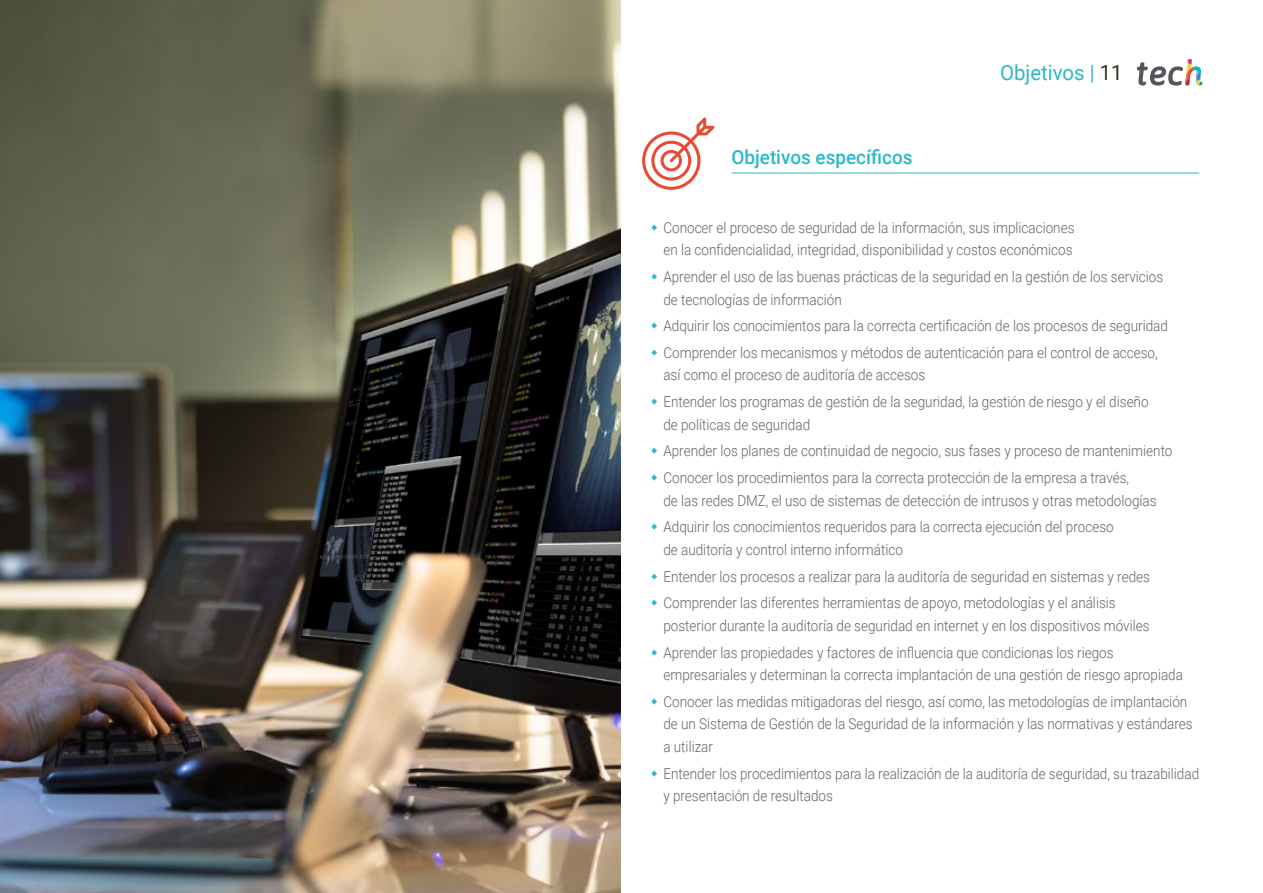
<style>
.page{position:relative;width:1263px;height:893px;background:#fff}
.page>*{position:absolute;margin:0;border:0;box-sizing:border-box;transform-origin:0 0}
.t1{font:21px "Roboto";color:#2db8c5}
.t2{font:500 19.5px "Roboto";color:#2db8c5}
.t3{font:300 15px/26.7px "Roboto";color:#61646a;scale:.9 1}
.s1{color:#312e20}
</style>
<div class="page">
<hr style="left:731px;top:173px;width:468px;height:1px;background:#2db8c5">
<img style="left:0;top:0;width:621px;height:893px">
<svg style="left:1137px;top:59px;width:65px;height:27px"></svg>
<svg style="left:642px;top:117px;width:72px;height:73px"></svg>
<h2 class="t2" style="left:731px;top:144px;width:183px">Objetivos específicos</h2>
<h1 class="t1" style="left:1000px;top:57px;width:124px">Objetivos | <span class="s1">11</span></h1>
<p class="t3" style="left:663px;top:216px;width:458px;line-height:22.5px">Conocer el proceso de seguridad de la información, sus implicaciones en la confidencialidad, integridad, disponibilidad y costos económicos</p>
<p class="t3" style="left:663px;top:265px;width:557px;line-height:22.5px">Aprender el uso de las buenas prácticas de la seguridad en la gestión de los servicios de tecnologías de información</p>
<p class="t3" style="left:663px;top:312px;width:562px">Adquirir los conocimientos para la correcta certificación de los procesos de seguridad<br>Comprender los mecanismos y métodos de autenticación para el control de acceso,</p>
<p class="t3" style="left:663px;top:361px;width:541px">así como el proceso de auditoría de accesos<br>Entender los programas de gestión de la seguridad, la gestión de riesgo y el diseño</p>
<p class="t3" style="left:663px;top:410px;width:567px">de políticas de seguridad<br>Aprender los planes de continuidad de negocio, sus fases y proceso de mantenimiento<br>Conocer los procedimientos para la correcta protección de la empresa a través,</p>
<p class="t3" style="left:663px;top:486px;width:550px">de las redes DMZ, el uso de sistemas de detección de intrusos y otras metodologías<br>Adquirir los conocimientos requeridos para la correcta ejecución del proceso</p>
<p class="t3" style="left:663px;top:536px;width:542px">de auditoría y control interno informático<br>Entender los procesos a realizar para la auditoría de seguridad en sistemas y redes<br>Comprender las diferentes herramientas de apoyo, metodologías y el análisis</p>
<p class="t3" style="left:663px;top:612px;width:542px">posterior durante la auditoría de seguridad en internet y en los dispositivos móviles<br>Aprender las propiedades y factores de influencia que condicionas los riegos</p>
<p class="t3" style="left:663px;top:661px;width:584px">empresariales y determinan la correcta implantación de una gestión de riesgo apropiada<br>Conocer las medidas mitigadoras del riesgo, así como, las metodologías de implantación</p>
<p class="t3" style="left:663px;top:712px;width:590px;line-height:22.5px">de un Sistema de Gestión de la Seguridad de la información y las normativas y estándares a utilizar</p>
<p class="t3" style="left:663px;top:762px;width:597px;line-height:22.5px">Entender los procedimientos para la realización de la auditoría de seguridad, su trazabilidad y presentación de resultados</p>
</div>
